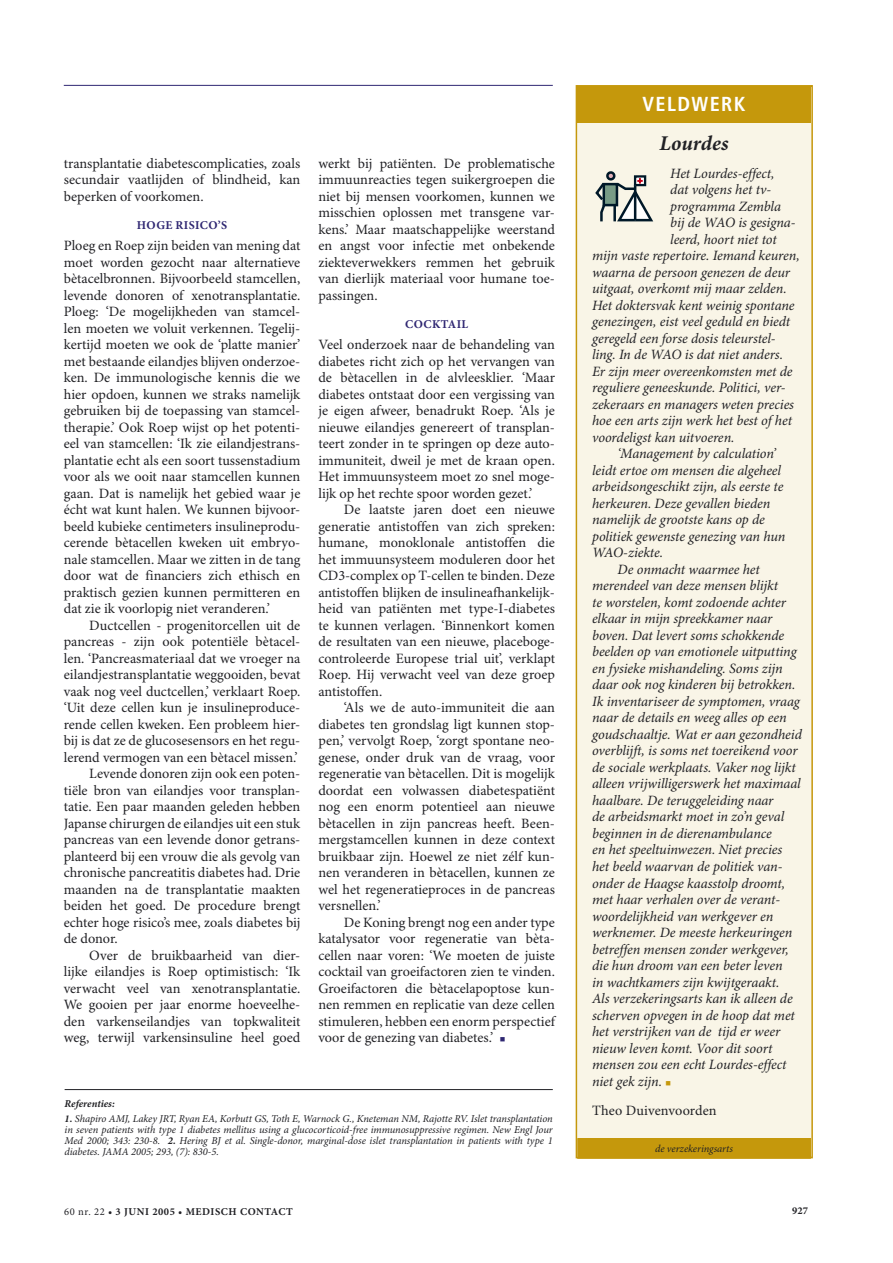
<style>
.page{position:relative;width:893px;height:1263px;background:#fff}
.page>*{position:absolute;margin:0;border:0;box-sizing:border-box;transform-origin:0 0}
.RK{font:italic 700 21px "Minion Pro";color:#212125}
.rubriekskop{font:700 condensed 20.25px "Frutiger";letter-spacing:.065em;color:#fff}
.T{font:14.25px/16.5px "Minion Pro";color:#212125;text-align:justify}
.TC{font:italic 14.25px/16.5px "Minion Pro";letter-spacing:-.005em;color:#212125}
.X{font:14.25px "Minion Pro";letter-spacing:.01em;color:#212125}
._5{font:700 12px "Minion Pro";letter-spacing:.03em;color:#2f2772}
._8C{font:italic 10.5px/10.9px "Minion Pro";letter-spacing:-.005em;color:#212125;text-align:justify}
.t1{font:700 10.5px "Minion Pro";letter-spacing:.05em;color:#212125}
.X-2{font:italic 10.5px "Minion Pro";color:#212125}
._8{font:italic 700 10.5px "Minion Pro";color:#212125}
.s1{color:#2f2772}
.s2{font-weight:700}
.s3{color:#c5980c}
.s4{font-weight:400}
</style>
<div class="page">
<hr style="left:65px;top:1089px;width:488px;height:1px;background:#212125">
<div style="left:576px;top:86px;width:236px;height:1071px;background:#f9f5e7"></div>
<div style="left:576px;top:85px;width:237px;height:1073px;border:2px solid #c5980c"></div>
<svg style="left:595px;top:171px;width:59px;height:51px"></svg>
<hr style="left:634px;top:185px;width:2px;height:35px;background:#001828">
<div style="left:577px;top:86px;width:234px;height:36px;background:#c5980c"></div>
<div style="left:578px;top:1139px;width:232px;height:19px;background:#c5980c"></div>
<div style="left:577px;top:1138px;width:234px;height:21px;border:2px solid #c5980c"></div>
<hr style="left:64px;top:85px;width:489px;height:1px;background:#2f2772">
<p class="rubriekskop" style="left:643px;top:92px;width:104px">VELDWERK</p>
<p class="T" style="left:64px;top:155px;width:238px">transplantatie diabetescomplicaties, zoals secundair vaatlijden of blindheid, kan beperken of voorkomen.</p>
<p class="_5" style="left:137px;top:218px;width:92px">HOGE RISICO’S</p>
<p class="T" style="left:64px;top:238px;width:238px">Ploeg en Roep zijn beiden van mening dat moet worden gezocht naar alternatieve bètacelbronnen. Bijvoorbeeld stamcellen, levende donoren of xenotransplantatie.<br>Ploeg: ‘De mogelijkheden van stamcel&shy;len moeten we voluit verkennen. Tegelij&shy;kertijd moeten we ook de ‘platte manier’ met bestaande eilandjes blijven onderzoe&shy;ken. De immunologische kennis die we hier opdoen, kunnen we straks namelijk gebruiken bij de toepassing van stamcel&shy;therapie.’ Ook Roep wijst op het potenti&shy;eel van stamcellen: ‘Ik zie eilandjestrans&shy;plantatie echt als een soort tussenstadium voor als we ooit naar stamcellen kunnen gaan. Dat is namelijk het gebied waar je écht wat kunt halen. We kunnen bijvoor&shy;beeld kubieke centimeters insulineprodu&shy;cerende bètacellen kweken uit embryo&shy;nale stamcellen. Maar we zitten in de tang door wat de financiers zich ethisch en praktisch gezien kunnen permitteren en dat zie ik voorlopig niet veranderen.’</p>
<p class="T" style="left:64px;top:617px;width:238px;text-indent:26px">Ductcellen - progenitorcellen uit de pancreas - zijn ook potentiële bètacel&shy;len. ‘Pancreasmateriaal dat we vroeger na eilandjestransplantatie weggooiden, bevat vaak nog veel ductcellen,’ verklaart Roep. ‘Uit deze cellen kun je insulineproduce&shy;rende cellen kweken. Een probleem hier&shy;bij is dat ze de glucosesensors en het regu&shy;lerend vermogen van een bètacel missen.’</p>
<p class="T" style="left:64px;top:766px;width:238px;text-indent:26px">Levende donoren zijn ook een poten&shy;tiële bron van eilandjes voor transplan&shy;tatie. Een paar maanden geleden hebben Japanse chirurgen de eilandjes uit een stuk pancreas van een levende donor getrans&shy;planteerd bij een vrouw die als gevolg van chronische pancreatitis diabetes had. Drie maanden na de transplantatie maakten beiden het goed. De procedure brengt echter hoge risico’s mee, zoals diabetes bij de donor.</p>
<p class="T" style="left:64px;top:947px;width:238px;text-indent:26px">Over de bruikbaarheid van dier&shy;lijke eilandjes is Roep optimistisch: ‘Ik verwacht veel van xenotransplantatie.<br>We gooien per jaar enorme hoeveelhe&shy;den varkenseilandjes van topkwaliteit weg, terwijl varkensinsuline heel goed</p>
<p class="T" style="left:318px;top:155px;width:238px">werkt bij patiënten. De problematische immuunreacties tegen suikergroepen die niet bij mensen voorkomen, kunnen we misschien oplossen met transgene var&shy;kens.’ Maar maatschappelijke weerstand en angst voor infectie met onbekende ziekteverwekkers remmen het gebruik van dierlijk materiaal voor humane toe&shy;passingen.</p>
<p class="_5" style="left:405px;top:317px;width:64px">COCKTAIL</p>
<p class="T" style="left:318px;top:337px;width:238px">Veel onderzoek naar de behandeling van diabetes richt zich op het vervangen van de bètacellen in de alvleesklier. ‘Maar diabetes ontstaat door een vergissing van je eigen afweer, benadrukt Roep. ‘Als je nieuwe eilandjes genereert of transplan&shy;teert zonder in te springen op deze auto&shy;immuniteit, dweil je met de kraan open.<br>Het immuunsysteem moet zo snel moge&shy;lijk op het rechte spoor worden gezet.’</p>
<p class="T" style="left:318px;top:502px;width:238px;text-indent:26px">De laatste jaren doet een nieuwe generatie antistoffen van zich spreken: humane, monoklonale antistoffen die het immuunsysteem moduleren door het CD3-complex op T-cellen te binden. Deze antistoffen blijken de insulineafhankelijk&shy;heid van patiënten met type-I-diabetes te kunnen verlagen. ‘Binnenkort komen de resultaten van een nieuwe, placeboge&shy;controleerde Europese trial uit’, verklapt Roep. Hij verwacht veel van deze groep antistoffen.</p>
<p class="T" style="left:318px;top:700px;width:238px;text-indent:26px">‘Als we de auto-immuniteit die aan diabetes ten grondslag ligt kunnen stop&shy;pen,’ vervolgt Roep, ‘zorgt spontane neo&shy;genese, onder druk van de vraag, voor regeneratie van bètacellen. Dit is mogelijk doordat een volwassen diabetespatiënt nog een enorm potentieel aan nieuwe bètacellen in zijn pancreas heeft. Been&shy;mergstamcellen kunnen in deze context bruikbaar zijn. Hoewel ze niet zélf kun&shy;nen veranderen in bètacellen, kunnen ze wel het regeneratieproces in de pancreas versnellen.’</p>
<p class="T" style="left:318px;top:914px;width:238px;text-indent:26px">De Koning brengt nog een ander type katalysator voor regeneratie van bèta&shy;cellen naar voren: ‘We moeten de juiste cocktail van groeifactoren zien te vinden.<br>Groeifactoren die bètacelapoptose kun&shy;nen remmen en replicatie van deze cellen stimuleren, hebben een enorm perspectief voor de genezing van diabetes.’ <span class="s1">■</span></p>
<p class="_8" style="left:65px;top:1097px;width:52px">Referenties:</p>
<p class="_8C" style="left:65px;top:1114px;width:490px"><span class="s2">1.</span> Shapiro AMJ, Lakey JRT, Ryan EA, Korbutt GS, Toth E, Warnock G., Kneteman NM, Rajotte RV. Islet transplantation in seven patients with type 1 diabetes mellitus using a glucocorticoid-free immunosuppressive regimen. New Engl Jour Med 2000; 343: 230-8. <span class="s2">2.</span> Hering BJ et al. Single-donor, marginal-dose islet transplantation in patients with type 1 diabetes. JAMA 2005; 293, (7): 830-5.</p>
<p class="RK" style="left:660px;top:130px;width:70px">Lourdes</p>
<p class="TC" style="left:670px;top:166px;width:106px">Het Lourdes-effect,</p>
<p class="TC" style="left:670px;top:182px;width:103px">dat volgens het tv-</p>
<p class="TC" style="left:670px;top:199px;width:112px">programma Zembla</p>
<p class="TC" style="left:670px;top:215px;width:127px">bij de WAO is gesigna-</p>
<p class="TC" style="left:670px;top:232px;width:108px">leerd, hoort niet tot</p>
<p class="TC" style="left:592px;top:248px;width:209px">mijn vaste repertoire. Iemand keuren,</p>
<p class="TC" style="left:592px;top:265px;width:199px">waarna de persoon genezen de deur</p>
<p class="TC" style="left:592px;top:281px;width:196px">uitgaat, overkomt mij maar zelden.</p>
<p class="TC" style="left:592px;top:298px;width:204px">Het doktersvak kent weinig spontane</p>
<p class="TC" style="left:592px;top:314px;width:200px">genezingen, eist veel geduld en biedt</p>
<p class="TC" style="left:592px;top:331px;width:185px">geregeld een forse dosis teleurstel-</p>
<p class="TC" style="left:592px;top:347px;width:192px">ling. In de WAO is dat niet anders.</p>
<p class="TC" style="left:592px;top:364px;width:202px">Er zijn meer overeenkomsten met de</p>
<p class="TC" style="left:592px;top:380px;width:195px">reguliere geneeskunde. Politici, ver-</p>
<p class="TC" style="left:592px;top:397px;width:203px">zekeraars en managers weten precies</p>
<p class="TC" style="left:592px;top:413px;width:201px">hoe een arts zijn werk het best of het</p>
<p class="TC" style="left:592px;top:430px;width:144px">voordeligst kan uitvoeren.</p>
<p class="TC" style="left:592px;top:446px;width:195px;text-indent:26px">‘Management by calculation’ leidt ertoe om mensen die algeheel arbeidsongeschikt zijn, als eerste te herkeuren. Deze gevallen bieden namelijk de grootste kans op de politiek gewenste genezing van hun<br>WAO-ziekte.</p>
<p class="TC" style="left:592px;top:562px;width:211px;text-indent:26px">De onmacht waarmee het merendeel van deze mensen blijkt<br>te worstelen, komt zodoende achter elkaar in mijn spreekkamer naar boven. Dat levert soms schokkende beelden op van emotionele uitputting en fysieke mishandeling. Soms zijn daar ook nog kinderen bij betrokken.<br>Ik inventariseer de symptomen, vraag naar de details en weeg alles op een goudschaaltje. Wat er aan gezondheid overblijft, is soms net toereikend voor de sociale werkplaats. Vaker nog lijkt alleen vrijwilligerswerk het maximaal haalbare. De teruggeleiding naar<br>de arbeidsmarkt moet in zo’n geval beginnen in de dierenambulance<br>en het speeltuinwezen. Niet precies het beeld waarvan de politiek van&shy;onder de Haagse kaasstolp droomt, met haar verhalen over de verant&shy;woordelijkheid van werkgever en werknemer. De meeste herkeuringen betreffen mensen zonder werkgever, die hun droom van een beter leven<br>in wachtkamers zijn kwijtgeraakt.<br>Als verzekeringsarts kan ik alleen de scherven opvegen in de hoop dat met het verstrijken van de tijd er weer nieuw leven komt. Voor dit soort mensen zou een echt Lourdes-effect niet gek zijn. <span class="s3">■</span></p>
<p class="X" style="left:592px;top:1102px;width:126px">Theo Duivenvoorden</p>
<p class="X-2" style="left:655px;top:1142px;width:79px">de verzekeringsarts</p>
<p class="t1" style="left:64px;top:1205px;width:230px"><span class="s4">60 nr. 22</span> • 3 JUNI 2005 • MEDISCH CONTACT</p>
<p class="t1" style="left:792px;top:1205px;width:17px">927</p>
</div>
